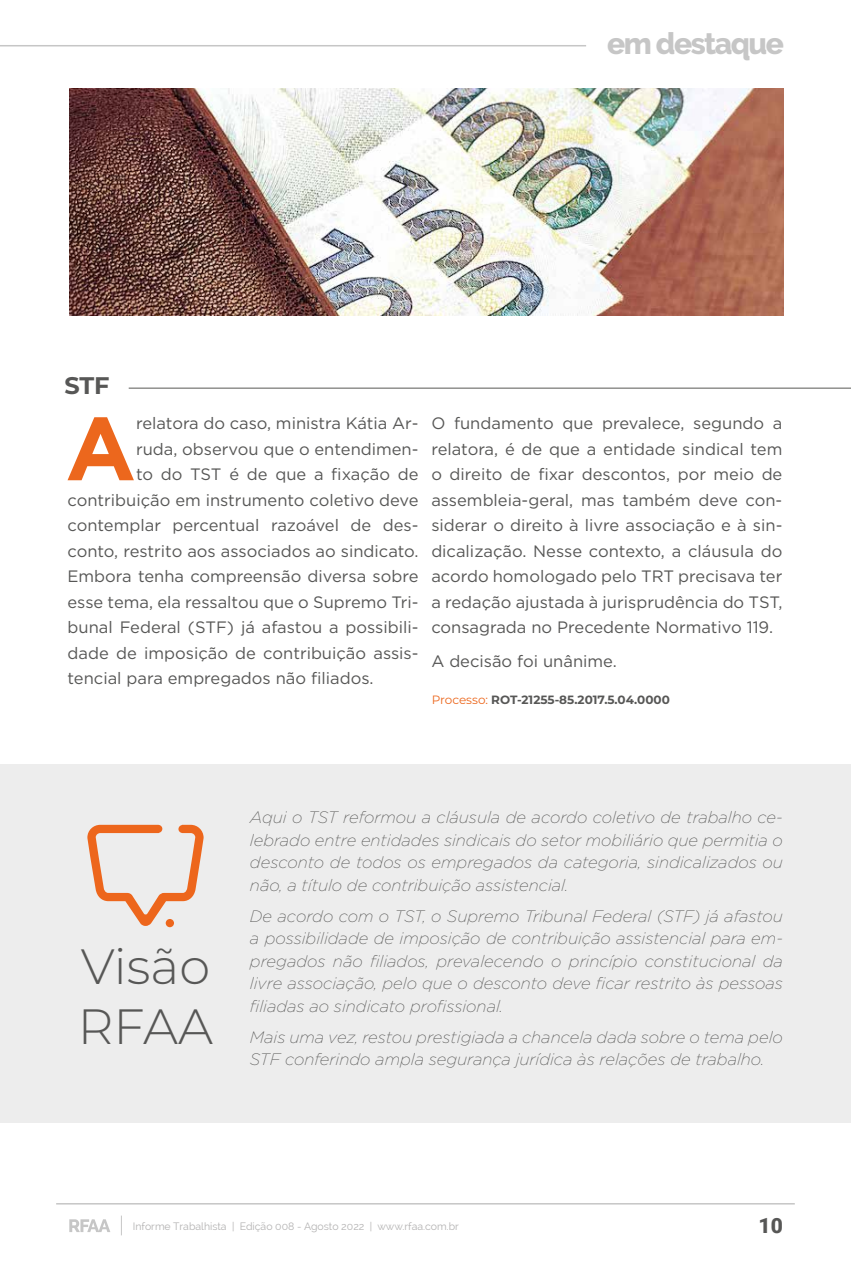
<style>
.page{position:relative;width:851px;height:1276px;background:#fff}
.page>*{position:absolute;margin:0;border:0;box-sizing:border-box;transform-origin:0 0}
.t1{font:700 89.4px "Gotham";color:#ec671d}
.t2{font:300 49.5px/59.4px "Montserrat";color:#575756}
.t3{font:800 30px "Raleway";letter-spacing:-.05em;color:#c6c6c6}
.t4{font:700 24px "Montserrat";color:#575756}
.t5{font:900 21px "Roboto";color:#575756}
.t6{font:16.5px/25.5px "Gotham";color:#575756;text-align:justify}
.t7{font:italic 200 16.5px/22.5px "Gotham";color:#575756;text-align:justify}
.t8{font:700 12px "Montserrat";color:#575756}
.t9{font:10.5px "Raleway";color:#b3b2b2}
.s1{font-weight:400;color:#ec671d}
</style>
<div class="page">
<img style="left:69px;top:89px;width:714px;height:226px">
<div style="left:0;top:764px;width:850px;height:358px;background:#ededed"></div>
<svg style="left:87px;top:825px;width:116px;height:101px"></svg>
<div style="left:166px;top:919px;width:8px;height:8px;background:#ed661c;border-radius:50%"></div>
<hr style="left:129px;top:388px;width:721px;height:1px;background:#585856">
<svg style="left:121px;top:1215px;width:1px;height:20px"></svg>
<hr style="left:56px;top:1203px;width:738px;height:1px;background:#c6c6c6">
<svg style="left:69px;top:1219px;width:41px;height:13px"></svg>
<hr style="left:0;top:45px;width:586px;height:1px;background:#c6c6c6">
<h3 class="t3" style="left:607px;top:26px;width:178px">em destaque</h3>
<h3 class="t4" style="left:64px;top:368px;width:47px">STF</h3>
<h1 class="t1" style="left:65px;top:397px;width:72px">A</h1>
<p class="t6" style="left:136px;top:410px;width:284px">relatora do caso, ministra Kátia Ar-</p>
<p class="t6" style="left:136px;top:436px;width:284px">ruda, observou que o entendimen-</p>
<p class="t6" style="left:136px;top:461px;width:284px">to do TST é de que a fixação de</p>
<p class="t6" style="left:68px;top:487px;width:352px">contribuição em instrumento coletivo deve</p>
<p class="t6" style="left:68px;top:512px;width:352px">contemplar percentual razoável de des-</p>
<p class="t6" style="left:68px;top:538px;width:352px">conto, restrito aos associados ao sindicato.</p>
<p class="t6" style="left:68px;top:563px;width:352px">Embora tenha compreensão diversa sobre</p>
<p class="t6" style="left:68px;top:589px;width:352px">esse tema, ela ressaltou que o Supremo Tri-</p>
<p class="t6" style="left:68px;top:614px;width:352px">bunal Federal (STF) já afastou a possibili-</p>
<p class="t6" style="left:68px;top:640px;width:352px">dade de imposição de contribuição assis-</p>
<p class="t6" style="left:68px;top:665px;width:307px">tencial para empregados não filiados.</p>
<p class="t6" style="left:431px;top:410px;width:352px">O fundamento que prevalece, segundo a relatora, é de que a entidade sindical tem o direito de fixar descontos, por meio de assembleia-geral, mas também deve con&shy;siderar o direito à livre associação e à sin&shy;dicalização. Nesse contexto, a cláusula do acordo homologado pelo TRT precisava ter a redação ajustada à jurisprudência do TST, consagrada no Precedente Normativo 119.</p>
<p class="t6" style="left:431px;top:648px;width:187px">A decisão foi unânime.</p>
<p class="t8" style="left:432px;top:691px;width:239px"><span class="s1">Processo:</span> ROT-21255-85.2017.5.04.0000</p>
<h2 class="t2" style="left:78px;top:935px;width:137px">Visão<br>RFAA</h2>
<p class="t7" style="left:250px;top:806px;width:534px">Aqui o TST reformou a cláusula de acordo coletivo de trabalho ce&shy;lebrado entre entidades sindicais do setor mobiliário que permitia o desconto de todos os empregados da categoria, sindicalizados ou não, a título de contribuição assistencial.</p>
<p class="t7" style="left:250px;top:904px;width:534px">De acordo com o TST, o Supremo Tribunal Federal (STF) já afastou a possibilidade de imposição de contribuição assistencial para em&shy;pregados não filiados, prevalecendo o princípio constitucional da livre associação, pelo que o desconto deve ficar restrito às pessoas filiadas ao sindicato profissional.</p>
<p class="t7" style="left:250px;top:1025px;width:534px">Mais uma vez, restou prestigiada a chancela dada sobre o tema pelo<br>STF conferindo ampla segurança jurídica às relações de trabalho.</p>
<p class="t9" style="left:133px;top:1220px;width:327px">Informe Trabalhista | Edição 008 - Agosto 2022 | www.rfaa.com.br</p>
<p class="t5" style="left:758px;top:1211px;width:26px">10</p>
</div>
